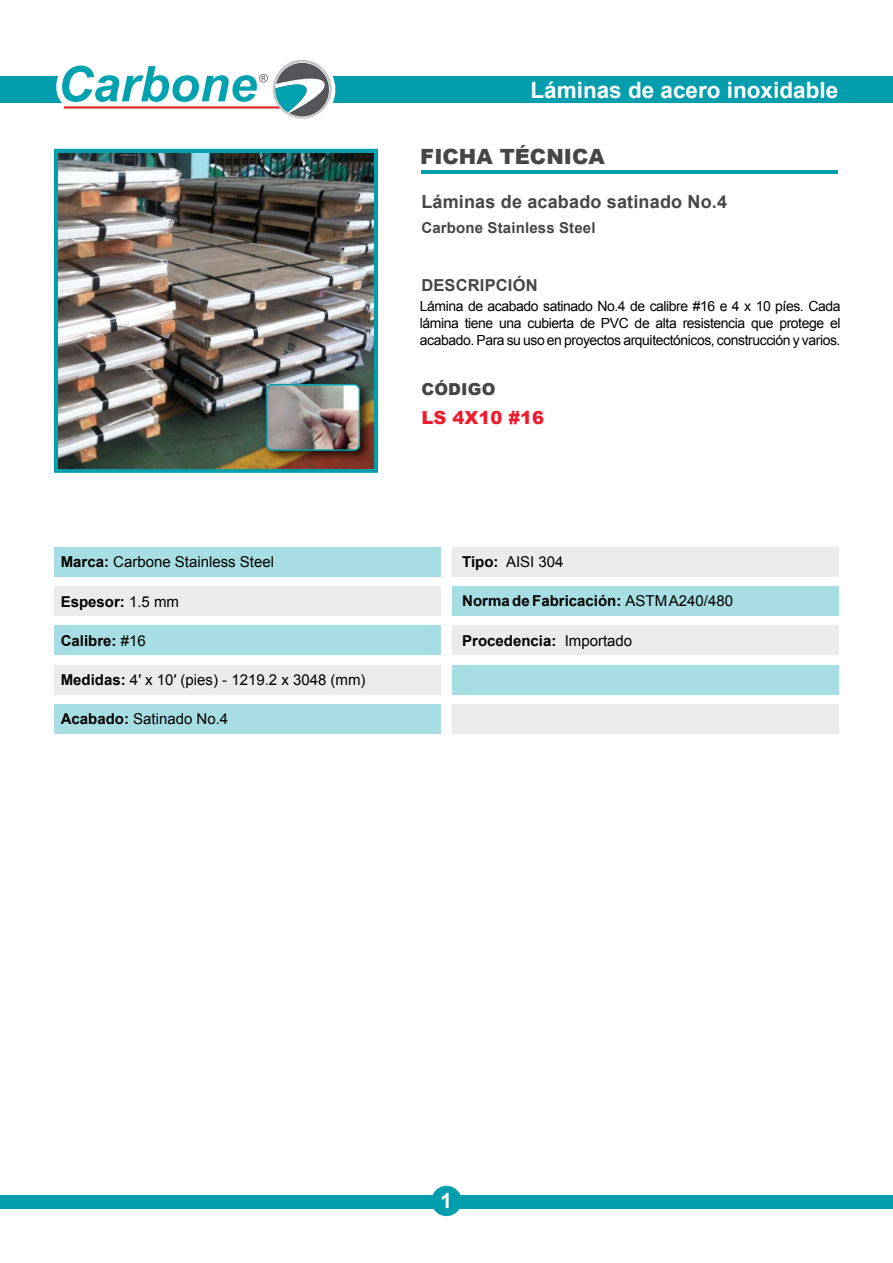
<style>
.page{position:relative;width:893px;height:1263px;background:#fff}
.page>*{position:absolute;margin:0;border:0;box-sizing:border-box;transform-origin:0 0}
.t1{font:700 22.5px "Arial";color:#fff}
.t2{font:900 21px "Arial";color:#464547}
.t3{font:700 21px "Arial";color:#fff}
.t4{font:700 18px "Arial";letter-spacing:.01em;color:#464547}
.t5{font:900 18px "Arial";color:#ed1c2e}
.t6{font:700 16.5px "Arial";letter-spacing:.01em;color:#464547}
.t7{font:900 16.5px "Arial";letter-spacing:.01em;color:#464547}
.t8{font:15px "Arial";color:#000}
.t9{font:700 15px "Arial";color:#000}
.t10{font:700 15px "Arial";letter-spacing:.01em;color:#464547}
.t11{font:13.95px/16.8px "Arial";letter-spacing:-.03em;color:#000;text-align:justify}
.s1{font-weight:700}
.s2{font-weight:400}
</style>
<div class="page">
<div style="left:0;top:77px;width:62px;height:26px;background:#039ead"></div>
<div style="left:303px;top:77px;width:590px;height:26px;background:#039ead"></div>
<div style="left:264px;top:54px;width:71px;height:71px;border:12px solid #fff;border-radius:50%"></div>
<svg style="left:273px;top:60px;width:59px;height:59px"></svg>
<svg style="left:47px;top:54px;width:282px;height:63px"></svg>
<hr style="left:421px;top:171px;width:417px;height:3px;background:#039ead">
<div style="left:0;top:1195px;width:893px;height:14px;background:#039ead"></div>
<div style="left:431px;top:1186px;width:31px;height:30px;background:#039ead;border-radius:50%"></div>
<div style="left:54px;top:547px;width:387px;height:30px;background:#a6dee3"></div>
<div style="left:452px;top:547px;width:387px;height:30px;background:#ebebeb"></div>
<div style="left:54px;top:586px;width:387px;height:30px;background:#ebebeb"></div>
<div style="left:452px;top:586px;width:387px;height:30px;background:#a6dee3"></div>
<div style="left:54px;top:626px;width:387px;height:29px;background:#a6dee3"></div>
<div style="left:452px;top:626px;width:387px;height:29px;background:#ebebeb"></div>
<div style="left:54px;top:665px;width:387px;height:29px;background:#ebebeb"></div>
<div style="left:452px;top:665px;width:387px;height:29px;background:#a6dee3"></div>
<div style="left:54px;top:704px;width:387px;height:30px;background:#a6dee3"></div>
<div style="left:452px;top:704px;width:387px;height:30px;background:#ebebeb"></div>
<div style="left:54px;top:149px;width:324px;height:324px;border:4px solid #039ead"></div>
<img style="left:58px;top:153px;width:316px;height:316px">
<div style="left:262px;top:380px;width:110px;height:83px;background:#000;opacity:.75"></div>
<img style="left:267px;top:385px;width:92px;height:65px">
<div style="left:266px;top:384px;width:94px;height:67px;border:1px solid #039ead;border-radius:5px"></div>
<h1 class="t1" style="left:530px;top:75px;width:309px">Láminas de acero inoxidable</h1>
<h2 class="t2" style="left:420px;top:141px;width:186px">FICHA TÉCNICA</h2>
<p class="t4" style="left:421px;top:190px;width:307px">Láminas de acabado satinado No.4</p>
<p class="t10" style="left:421px;top:217px;width:176px">Carbone Stainless Steel</p>
<p class="t6" style="left:421px;top:274px;width:118px">DESCRIPCIÓN</p>
<p class="t11" style="left:420px;top:298px;width:422px">Lámina de acabado satinado No.4 de calibre #16 e 4 x 10 píes. Cada lámina tiene una cubierta de PVC de alta resistencia que protege el acabado. Para su uso en proyectos arquitectónicos, construcción y varios.</p>
<p class="t7" style="left:421px;top:377px;width:76px">CÓDIGO</p>
<p class="t5" style="left:421px;top:404px;width:124px">LS 4X10 #16</p>
<p class="t8" style="left:61px;top:552px;width:215px"><span class="s1">Marca:</span> Carbone Stainless Steel</p>
<p class="t8" style="left:462px;top:552px;width:103px"><span class="s1">Tipo:</span> AISI 304</p>
<p class="t9" style="left:61px;top:591px;width:120px">Espesor: <span class="s2">1.5 mm</span></p>
<p class="t9" style="left:462px;top:631px;width:172px">Procedencia: <span class="s2">Importado</span></p>
<p class="t9" style="left:462px;top:591px;width:272px">Norma de Fabricación: <span class="s2">ASTM A240/480</span></p>
<p class="t9" style="left:61px;top:631px;width:87px">Calibre: <span class="s2">#16</span></p>
<p class="t8" style="left:61px;top:670px;width:306px"><span class="s1">Medidas:</span> 4′ x 10′ (pies) - 1219.2 x 3048 (mm)</p>
<p class="t8" style="left:61px;top:709px;width:169px"><span class="s1">Acabado:</span> Satinado No.4</p>
<h2 class="t3" style="left:441px;top:1187px;width:13px">1</h2>
</div>
